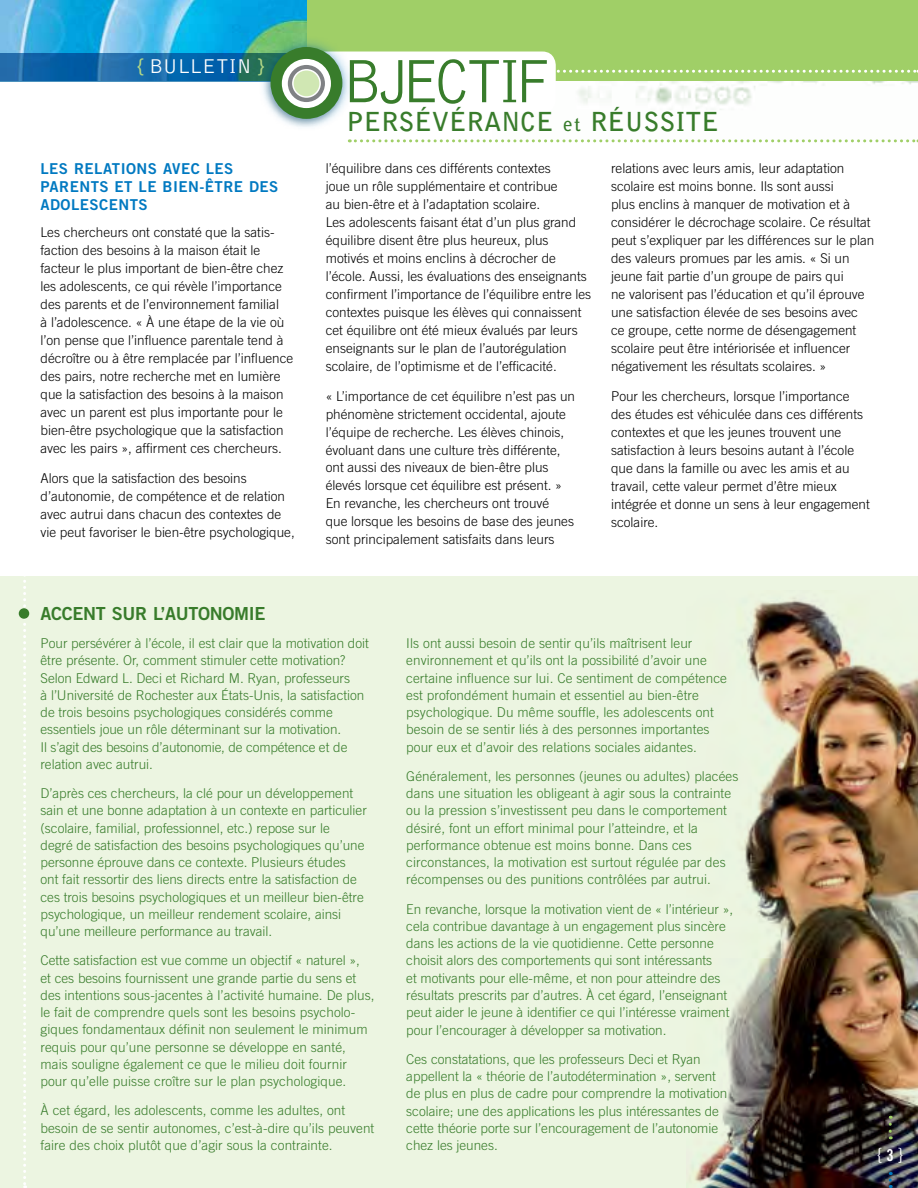
<style>
.page{position:relative;width:918px;height:1188px;background:#fff}
.page>*{position:absolute;margin:0;border:0;box-sizing:border-box;transform-origin:0 0}
.t1{font:300 63.45px "Bell Gothic";letter-spacing:-.09em;color:#387c2b;scale:.94 1}
.t2{font:700 26.1px "Bell Gothic";color:#387c2b}
.t3{font:300 20.7px "Bell Gothic";color:#fff}
.t4{font:18px "Trade Gothic Bold Two";letter-spacing:-.02em;color:#387c2b}
.t5{font:18px "Trade Gothic Cond Eighteen";color:#fff}
.t6{font:15px/18px "Trade Gothic Bold Two";letter-spacing:.03em;color:#0079c1}
.t7{font:300 13.5px/17.2px "Trade Gothic";color:#387c2b}
.t8{font:300 13.5px/18px "Trade Gothic";color:#000}
.s1{font-size:24.3px;color:#b3d885}
.s2{font-size:19.2px}
.s3{font-family:"Trade Gothic Bold Cond Twenty";font-size:16.5px}
</style>
<div class="page">
<div style="left:0;top:576px;width:918px;height:612px;background:#ecf5e1"></div>
<svg style="left:23px;top:576px;width:3px;height:612px"></svg>
<div style="left:19px;top:608px;width:10px;height:11px;background:#387c2b;border-radius:50%"></div>
<img style="left:578px;top:81px;width:340px;height:29px">
<div style="left:287px;top:0;width:631px;height:81px;background:#a0cf67"></div>
<img style="left:0;top:0;width:307px;height:53px">
<svg style="left:0;top:53px;width:258px;height:29px;background:#1267a5"></svg>
<div style="left:299px;top:52px;width:257px;height:61px;background:#fff;border-radius:14px"></div>
<svg style="left:555px;top:70px;width:363px;height:3px"></svg>
<svg style="left:349px;top:139px;width:569px;height:3px"></svg>
<div style="left:258px;top:34px;width:96px;height:97px;background:#0079c1;opacity:.5"></div>
<div style="left:271px;top:47px;width:71px;height:72px;background:#387c2b;border-radius:50%"></div>
<svg style="left:285px;top:62px;width:43px;height:43px"></svg>
<div style="left:282px;top:59px;width:49px;height:49px;border:6px solid #fff;border-radius:50%"></div>
<div style="left:293px;top:70px;width:27px;height:27px;background:#d0e7b3;border-radius:50%"></div>
<div style="left:292px;top:69px;width:29px;height:29px;border:2px solid #fff;border-radius:50%"></div>
<img style="left:689px;top:597px;width:229px;height:591px">
<svg style="left:889px;top:1172px;width:3px;height:16px"></svg>
<svg style="left:889px;top:1116px;width:3px;height:23px"></svg>
<h3 class="t3" style="left:136px;top:55px;width:131px"><span class="s1">{</span> BULLETIN <span class="s1">}</span></h3>
<p class="t6" style="left:40px;top:160px;width:239px">LES RELATIONS AVEC LES<br>PARENTS ET LE BIEN-ÊTRE DES<br>ADOLESCENTS</p>
<p class="t8" style="left:40px;top:223px;width:254px">Les chercheurs ont constaté que la satis&shy;faction des besoins à la maison était le facteur le plus important de bien-être chez les adolescents, ce qui révèle l’importance des parents et de l’environnement familial<br>à l’adolescence. « À une étape de la vie où l’on pense que l’influence parentale tend à décroître ou à être remplacée par l’influence des pairs, notre recherche met en lumière que la satisfaction des besoins à la maison avec un parent est plus importante pour le bien-être psychologique que la satisfaction avec les pairs », affirment ces chercheurs.</p>
<p class="t8" style="left:40px;top:469px;width:256px">Alors que la satisfaction des besoins d’autonomie, de compétence et de relation avec autrui dans chacun des contextes de vie peut favoriser le bien-être psychologique,</p>
<h1 class="t1" style="left:342px;top:47px;width:224px">BJECTIF</h1>
<h2 class="t2" style="left:346px;top:106px;width:374px">PERSÉVÉRANCE <span class="s2">et</span> RÉUSSITE</h2>
<p class="t8" style="left:326px;top:159px;width:267px">l’équilibre dans ces différents contextes<br>joue un rôle supplémentaire et contribue<br>au bien-être et à l’adaptation scolaire.<br>Les adolescents faisant état d’un plus grand équilibre disent être plus heureux, plus motivés et moins enclins à décrocher de l’école. Aussi, les évaluations des enseignants confirment l’importance de l’équilibre entre les contextes puisque les élèves qui connaissent cet équilibre ont été mieux évalués par leurs enseignants sur le plan de l’autorégulation scolaire, de l’optimisme et de l’efficacité.</p>
<p class="t8" style="left:326px;top:387px;width:251px">« L’importance de cet équilibre n’est pas un phénomène strictement occidental, ajoute l’équipe de recherche. Les élèves chinois, évoluant dans une culture très différente, ont aussi des niveaux de bien-être plus élevés lorsque cet équilibre est présent. » En revanche, les chercheurs ont trouvé<br>que lorsque les besoins de base des jeunes sont principalement satisfaits dans leurs</p>
<p class="t8" style="left:611px;top:159px;width:265px">relations avec leurs amis, leur adaptation scolaire est moins bonne. I ls sont aussi<br>plus enclins à manquer de motivation et à considérer le décrochage scolaire. Ce résultat peut s’expliquer par les différences sur le plan des valeurs promues par les amis. « Si un jeune fait partie d’un groupe de pairs qui<br>ne valorisent pas l’éducation et qu’il éprouve une satisfaction élevée de ses besoins avec ce groupe, cette norme de désengagement scolaire peut être intériorisée et influencer négativement les résultats scolaires. »</p>
<p class="t8" style="left:611px;top:387px;width:260px">Pour les chercheurs, lorsque l’importance des études est véhiculée dans ces différents contextes et que les jeunes trouvent une satisfaction à leurs besoins autant à l’école que dans la famille ou avec les amis et au travail, cette valeur permet d’être mieux intégrée et donne un sens à leur engagement scolaire.</p>
<h3 class="t4" style="left:40px;top:602px;width:227px">ACCENT SUR L’AUTONOMIE</h3>
<p class="t7" style="left:40px;top:635px;width:330px">Pour persévérer à l’école, il est clair que la motivation doit être présente. O r, comment stimuler cette motivation?<br>Selon Edward L. Deci et R ichard M . Ryan, professeurs<br>à l’Université de Rochester aux États-Unis, la satisfaction de trois besoins psychologiques considérés comme essentiels joue un rôle déterminant sur la motivation.<br>I l s’agit des besoins d’autonomie, de compétence et de relation avec autrui.</p>
<p class="t7" style="left:40px;top:785px;width:328px">D’après ces chercheurs, la clé pour un développement sain et une bonne adaptation à un contexte en -particulier (scolaire, familial, professionnel, etc.) repose sur le<br>degré de satisfaction des besoins psychologiques qu’une personne éprouve dans ce contexte. Plusieurs études ont fait ressortir des liens directs entre la satisfaction de ces trois besoins psychologiques et un meilleur bien-être psychologique, un meilleur rendement scolaire, ainsi qu’une meilleure performance au travail.</p>
<p class="t7" style="left:40px;top:952px;width:336px">Cette satisfaction est vue comme un objectif « naturel »,<br>et ces besoins fournissent une grande partie du sens et des intentions sous-jacentes à l’activité humaine. De plus, le fait de comprendre quels sont les besoins psycholo&shy;giques fondamentaux définit non seulement le minimum requis pour qu’une personne se développe en santé, mais souligne également ce que le milieu doit fournir pour qu’elle puisse croître sur le plan psychologique.</p>
<p class="t7" style="left:40px;top:1102px;width:335px">À cet égard, les adolescents, comme les adultes, ont besoin de se sentir autonomes, c’est‑à-dire qu’ils peuvent faire des choix plutôt que d’agir sous la contrainte.</p>
<p class="t7" style="left:406px;top:635px;width:322px">I ls ont aussi besoin de sentir qu’ils maîtrisent leur environnement et qu’ils ont la possibilité d’avoir une certaine influence sur lui. Ce sentiment de compétence est profondément humain et essentiel au bien-être psychologique. Du même souffle, les adolescents ont besoin de se sentir liés à des personnes importantes pour eux et d’avoir des relations sociales aidantes.</p>
<p class="t7" style="left:406px;top:767px;width:334px">Généralement, les personnes (jeunes ou adultes) placées dans une situation les obligeant à agir sous la contrainte ou la pression s’investissent peu dans le -comportement désiré, font un effort minimal pour l’atteindre, et la performance obtenue est moins bonne. Dans ces circonstances, la motivation est surtout régulée par des récompenses ou des punitions contrôlées par autrui.</p>
<p class="t7" style="left:406px;top:900px;width:329px">En revanche, lorsque la motivation vient de « l’intérieur », cela contribue davantage à un engagement plus sincère dans les actions de la vie quotidienne. Cette personne choisit alors des comportements qui sont intéressants<br>et motivants pour elle-même, et non pour atteindre des résultats prescrits par d’autres. À cet égard, l’enseignant peut aider le jeune à identifier ce qui l’intéresse vraiment pour l’encourager à développer sa motivation.</p>
<p class="t7" style="left:406px;top:1050px;width:323px">Ces constatations, que les professeurs Deci et Ryan appellent la « théorie de l’autodétermination », servent de plus en plus de cadre pour comprendre la motivation scolaire; une des applications les plus intéressantes de cette théorie porte sur l’encouragement de l’autonomie chez les jeunes.</p>
<h3 class="t5" style="left:878px;top:1144px;width:27px">{<span class="s3">3</span>}</h3>
</div>
